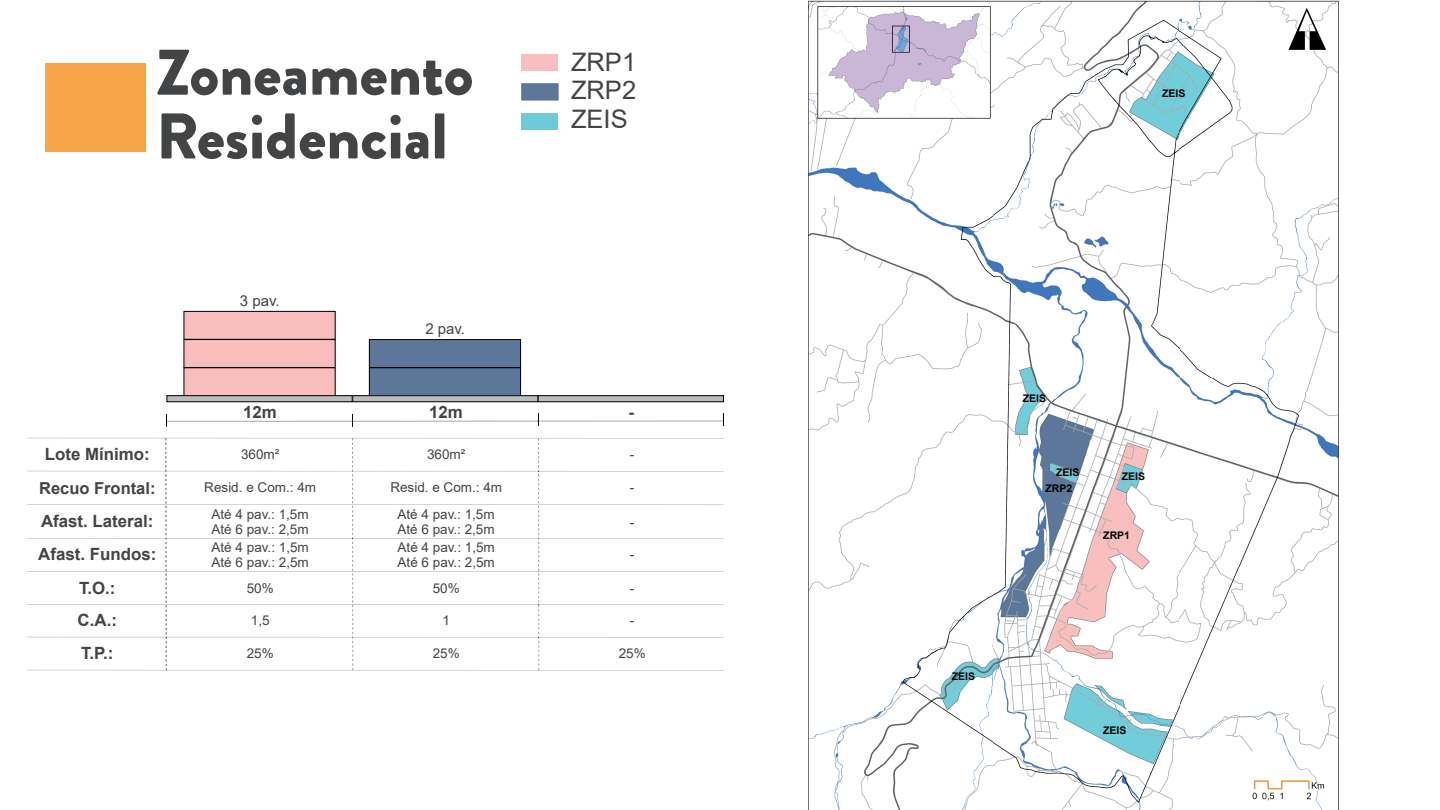
<style>
.page{position:relative;width:1440px;height:810px;background:#fff}
.page>*{position:absolute;margin:0;border:0;box-sizing:border-box;transform-origin:0 0}
.t1{font:900 64.35px/63.8px "Brandon Grotesque";color:#424446}
.t2{font:25.5px/28.9px "Arial";color:#424446;text-align:justify}
.t3{font:700 16.88px/33px "Arial";color:#424446}
.t4{font:700 16.5px "Arial";color:#424446}
.t5{font:15px "Arial";color:#424446}
.t6{font:13.5px/15px "Arial";color:#424446}
.t7{font:700 10.5px "Arial";color:#000001}
</style>
<div class="page">
<div style="left:45px;top:64px;width:101px;height:88px;background:#f6a649"></div>
<div style="left:522px;top:54px;width:36px;height:16px;background:#f9bebe"></div>
<div style="left:521px;top:83px;width:37px;height:17px;background:#5c779a;border:1px solid #5b759e"></div>
<div style="left:522px;top:113px;width:36px;height:17px;background:#6ccbd6"></div>
<div style="left:184px;top:368px;width:151px;height:28px;background:#f9bdbe"></div>
<div style="left:369px;top:368px;width:152px;height:28px;background:#5c779a"></div>
<div style="left:184px;top:340px;width:151px;height:27px;background:#f9bdbe"></div>
<div style="left:184px;top:339px;width:152px;height:29px;border:1px solid #000001"></div>
<div style="left:369px;top:340px;width:152px;height:27px;background:#5c779a"></div>
<div style="left:369px;top:339px;width:152px;height:29px;border:1px solid #000001"></div>
<div style="left:184px;top:311px;width:151px;height:28px;background:#f9bdbe"></div>
<div style="left:184px;top:311px;width:152px;height:29px;border:1px solid #000001"></div>
<div style="left:167px;top:396px;width:185px;height:6px;background:#bbbebe"></div>
<div style="left:167px;top:395px;width:185px;height:7px;border:1px solid #000001"></div>
<div style="left:353px;top:396px;width:185px;height:6px;background:#bbbebe"></div>
<div style="left:352px;top:395px;width:186px;height:7px;border:1px solid #000001"></div>
<div style="left:538px;top:396px;width:185px;height:6px;background:#bbbebe"></div>
<div style="left:538px;top:395px;width:186px;height:7px;border:1px solid #000001"></div>
<hr style="left:538px;top:421px;width:185px;height:1px;background:#8b8e8f">
<hr style="left:353px;top:421px;width:185px;height:1px;background:#8b8e8f">
<hr style="left:167px;top:421px;width:186px;height:1px;background:#8b8e8f">
<svg style="left:166px;top:414px;width:1px;height:13px"></svg>
<svg style="left:538px;top:413px;width:1px;height:13px"></svg>
<svg style="left:723px;top:413px;width:1px;height:13px"></svg>
<svg style="left:27px;top:438px;width:697px;height:233px"></svg>
<img style="left:808px;top:1px;width:530px;height:809px">
<h1 class="t1" style="left:156px;top:42px;width:319px">Zoneamento<br>Residencial</h1>
<h2 class="t2" style="left:571px;top:47px;width:67px">ZRP1<br>ZRP2<br>ZEIS</h2>
<p class="t5" style="left:240px;top:290px;width:41px">3 pav.</p>
<p class="t5" style="left:425px;top:318px;width:41px">2 pav.</p>
<p class="t3" style="left:243px;top:396px;width:35px">12m</p>
<p class="t3" style="left:429px;top:396px;width:35px">12m</p>
<p class="t3" style="left:629px;top:396px;width:7px">-</p>
<p class="t3" style="left:45px;top:438px;width:106px">Lote Mínimo:</p>
<p class="t4" style="left:39px;top:476px;width:118px">Recuo Frontal:</p>
<p class="t3" style="left:41px;top:505px;width:114px">Afast. Lateral:</p>
<p class="t6" style="left:241px;top:447px;width:40px">360m²</p>
<p class="t6" style="left:427px;top:447px;width:40px">360m²</p>
<p class="t6" style="left:630px;top:447px;width:6px">-</p>
<p class="t6" style="left:204px;top:480px;width:113px">Resid. e Com.: 4m</p>
<p class="t6" style="left:390px;top:480px;width:113px">Resid. e Com.: 4m</p>
<p class="t6" style="left:630px;top:480px;width:6px">-</p>
<p class="t6" style="left:211px;top:507px;width:99px">Até 4 pav.: 1,5m<br>Até 6 pav.: 2,5m</p>
<p class="t6" style="left:397px;top:507px;width:99px">Até 4 pav.: 1,5m<br>Até 6 pav.: 2,5m</p>
<p class="t6" style="left:630px;top:514px;width:6px">-</p>
<p class="t3" style="left:38px;top:538px;width:120px">Afast. Fundos:</p>
<p class="t6" style="left:212px;top:539px;width:99px">Até 4 pav.: 1,5m<br>Até 6 pav.: 2,5m</p>
<p class="t6" style="left:398px;top:539px;width:99px">Até 4 pav.: 1,5m<br>Até 6 pav.: 2,5m</p>
<p class="t6" style="left:630px;top:547px;width:6px">-</p>
<p class="t3" style="left:79px;top:572px;width:38px">T.O.:</p>
<p class="t3" style="left:78px;top:604px;width:41px">C.A.:<br>T.P.:</p>
<p class="t6" style="left:247px;top:581px;width:29px">50%</p>
<p class="t6" style="left:433px;top:581px;width:29px">50%</p>
<p class="t6" style="left:630px;top:581px;width:6px">-</p>
<p class="t6" style="left:251px;top:613px;width:20px">1,5</p>
<p class="t6" style="left:442px;top:613px;width:9px">1</p>
<p class="t6" style="left:630px;top:613px;width:6px">-</p>
<p class="t6" style="left:247px;top:646px;width:29px">25%</p>
<p class="t6" style="left:433px;top:646px;width:29px">25%</p>
<p class="t6" style="left:619px;top:646px;width:29px">25%</p>
<p class="t7" style="left:1162px;top:86px;width:25px">ZEIS</p>
<p class="t7" style="left:1023px;top:391px;width:25px">ZEIS</p>
<p class="t7" style="left:1056px;top:465px;width:25px">ZEIS</p>
<p class="t7" style="left:1045px;top:481px;width:28px">ZRP2</p>
<p class="t7" style="left:1122px;top:469px;width:25px">ZEIS</p>
<p class="t7" style="left:1103px;top:528px;width:28px">ZRP1</p>
<p class="t7" style="left:952px;top:669px;width:25px">ZEIS</p>
<p class="t7" style="left:1103px;top:723px;width:25px">ZEIS</p>
</div>
